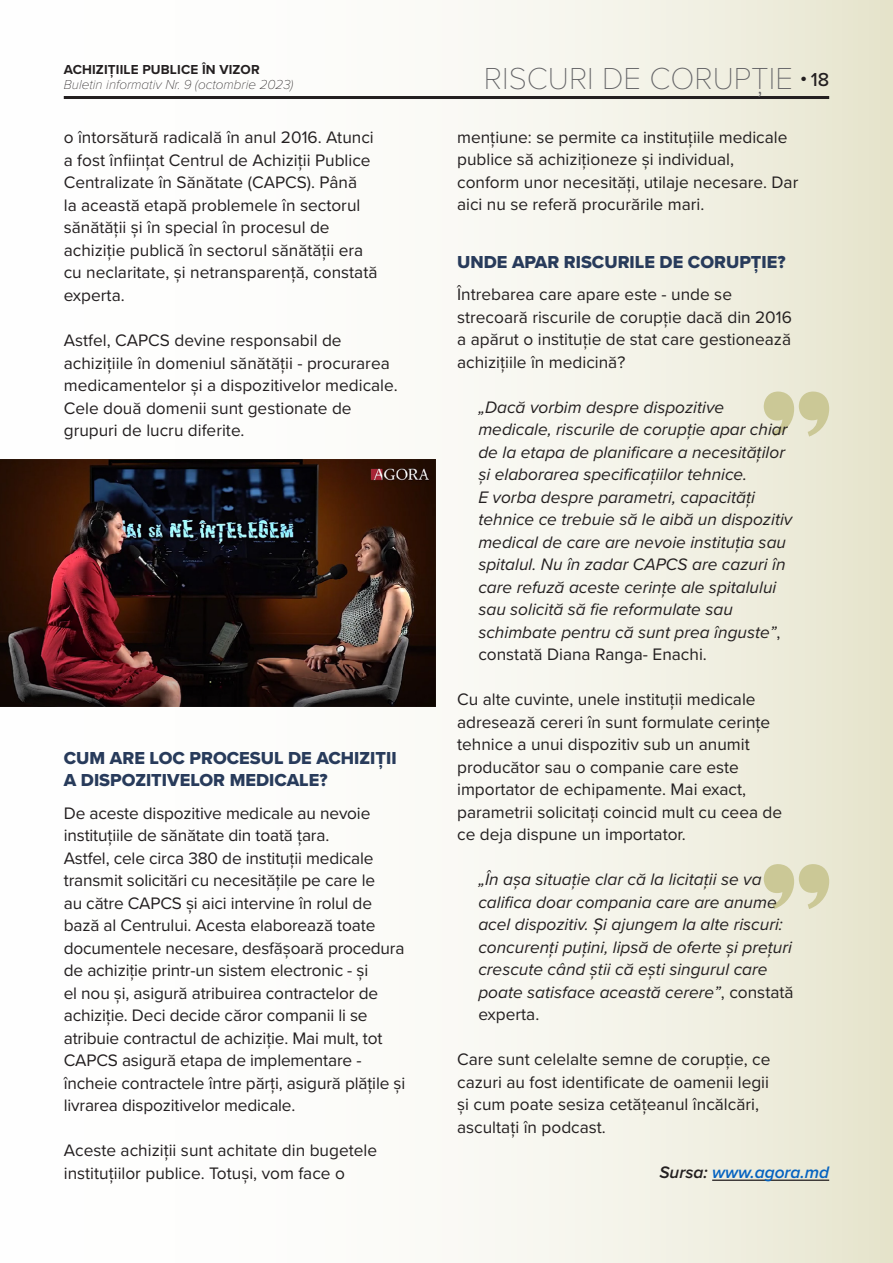
<style>
.page{position:relative;width:893px;height:1263px;background:#fff}
.page>*{position:absolute;margin:0;border:0;box-sizing:border-box;transform-origin:0 0}
.Rubrica_pagina{font:100 31.5px "Proxima Nova T";color:#636366}
.Intertitlu{font:18px/22.5px "Proxima Nova Extrabld";color:#283b5b}
.t1{font:17.25px/22.5px "Proxima Nova";color:#231f20}
.t2{font:italic 17.25px/22.5px "Proxima Nova";color:#231f20}
.t3{font:italic 600 17.25px "Proxima Nova";color:#0563c1}
.t4{font:italic 100 13.5px "Proxima Nova";color:#231f20}
.t5{font:700 13.5px "Proxima Nova";letter-spacing:.01em;color:#231f20}
.t6{font:700 7.5px "Proxima Nova";color:#231f20}
.s1{font-family:"Proxima Nova";font-weight:500;font-size:19.5px;color:#231f20}
.s2{font-style:normal}
.s3{color:#231f20}
</style>
<div class="page">
<div style="left:0;top:0;width:893px;height:1263px;background:linear-gradient(to right,#fff,#ebead7)"></div>
<hr style="left:64px;top:96px;width:765px;height:3px;background:#231f20">
<svg style="left:764px;top:391px;width:65px;height:46px;background:#d8d6b2"></svg>
<svg style="left:764px;top:864px;width:65px;height:45px;background:#d8d6b1"></svg>
<hr style="left:712px;top:1179px;width:117px;height:2px;background:#231f20">
<img style="left:0;top:459px;width:436px;height:247px">
<p class="t5" style="left:64px;top:60px;width:197px">ACHIZIȚIILE PUBLICE ÎN VIZOR</p>
<p class="t4" style="left:64px;top:75px;width:231px">Buletin informativ Nr. 9 (octombrie 2023)</p>
<p class="t1" style="left:64px;top:126px;width:315px">o întorsătură radicală în anul 2016. Atunci a fost înființat Centrul de Achiziții Publice Centralizate în Sănătate (CAPCS). Până<br>la această etapă problemele în sectorul sănătății și în special în procesul de achiziție publică în sectorul sănătății era cu neclaritate, și netransparență, constată experta.</p>
<p class="t1" style="left:64px;top:328px;width:335px">Astfel, CAPCS devine responsabil de achizițiile în domeniul sănătății - procurarea medicamentelor și a dispozitivelor medicale.<br>Cele două domenii sunt gestionate de grupuri de lucru diferite.</p>
<p class="Intertitlu" style="left:64px;top:746px;width:334px">CUM ARE LOC PROCESUL DE ACHIZIȚII<br>A DISPOZITIVELOR MEDICALE?</p>
<p class="t1" style="left:64px;top:801px;width:343px">De aceste dispozitive medicale au nevoie instituțiile de sănătate din toată țara.<br>Astfel, cele circa 380 de instituții medicale transmit solicitări cu necesitățile pe care le<br>au către CAPCS și aici intervine în rolul de bază al Centrului. Acesta elaborează toate documentele necesare, desfășoară procedura de achiziție printr-un sistem electronic - și<br>el nou și, asigură atribuirea contractelor de achiziție. Deci decide căror companii li se atribuie contractul de achiziție. Mai mult, tot CAPCS asigură etapa de implementare - încheie contractele între părți, asigură plățile și livrarea dispozitivelor medicale.</p>
<p class="t1" style="left:64px;top:1138px;width:315px">Aceste achiziții sunt achitate din bugetele instituțiilor publice. Totuși, vom face o</p>
<p class="Rubrica_pagina" style="left:484px;top:55px;width:347px">RISCURI DE CORUPȚIE <span class="s1">18</span></p>
<p class="t6" style="left:801px;top:73px;width:7px">●</p>
<p class="t1" style="left:457px;top:125px;width:343px">mențiune: se permite ca instituțiile medicale publice să achiziționeze și individual, conform unor necesități, utilaje necesare. Dar aici nu se referă procurările mari.</p>
<p class="Intertitlu" style="left:457px;top:250px;width:330px">UNDE APAR RISCURILE DE CORUPȚIE?</p>
<p class="t1" style="left:457px;top:282px;width:336px">Întrebarea care apare este - unde se strecoară riscurile de corupție dacă din 2016 a apărut o instituție de stat care gestionează achizițiile în medicină?</p>
<p class="t2" style="left:478px;top:395px;width:316px">„Dacă vorbim despre dispozitive medicale, riscurile de corupție apar chiar de la etapa de planificare a necesităților și elaborarea specificațiilor tehnice.<br>E vorba despre parametri, capacități tehnice ce trebuie să le aibă un dispozitiv medical de care are nevoie instituția sau spitalul. Nu în zadar CAPCS are cazuri în care refuză aceste cerințe ale spitalului sau solicită să fie reformulate sau schimbate pentru că sunt prea înguste”<span class="s2">, constată Diana Ranga- Enachi.</span></p>
<p class="t1" style="left:457px;top:687px;width:327px">Cu alte cuvinte, unele instituții medicale adresează cereri în sunt formulate cerințe tehnice a unui dispozitiv sub un anumit producător sau o companie care este importator de echipamente. Mai exact, parametrii solicitați coincid mult cu ceea de ce deja dispune un importator.</p>
<p class="t2" style="left:478px;top:867px;width:317px">„În așa situație clar că la licitații se va califica doar compania care are anume acel dispozitiv. Și ajungem la alte riscuri: concurenți puțini, lipsă de oferte și prețuri crescute când știi că ești singurul care poate satisface această cerere”<span class="s2">, constată experta.</span></p>
<p class="t1" style="left:457px;top:1047px;width:315px">Care sunt celelalte semne de corupție, ce cazuri au fost identificate de oamenii legii și cum poate sesiza cetățeanul încălcări, ascultați în podcast.</p>
<p class="t3" style="left:659px;top:1159px;width:171px"><span class="s3">Sursa:</span> www.agora.md</p>
</div>
